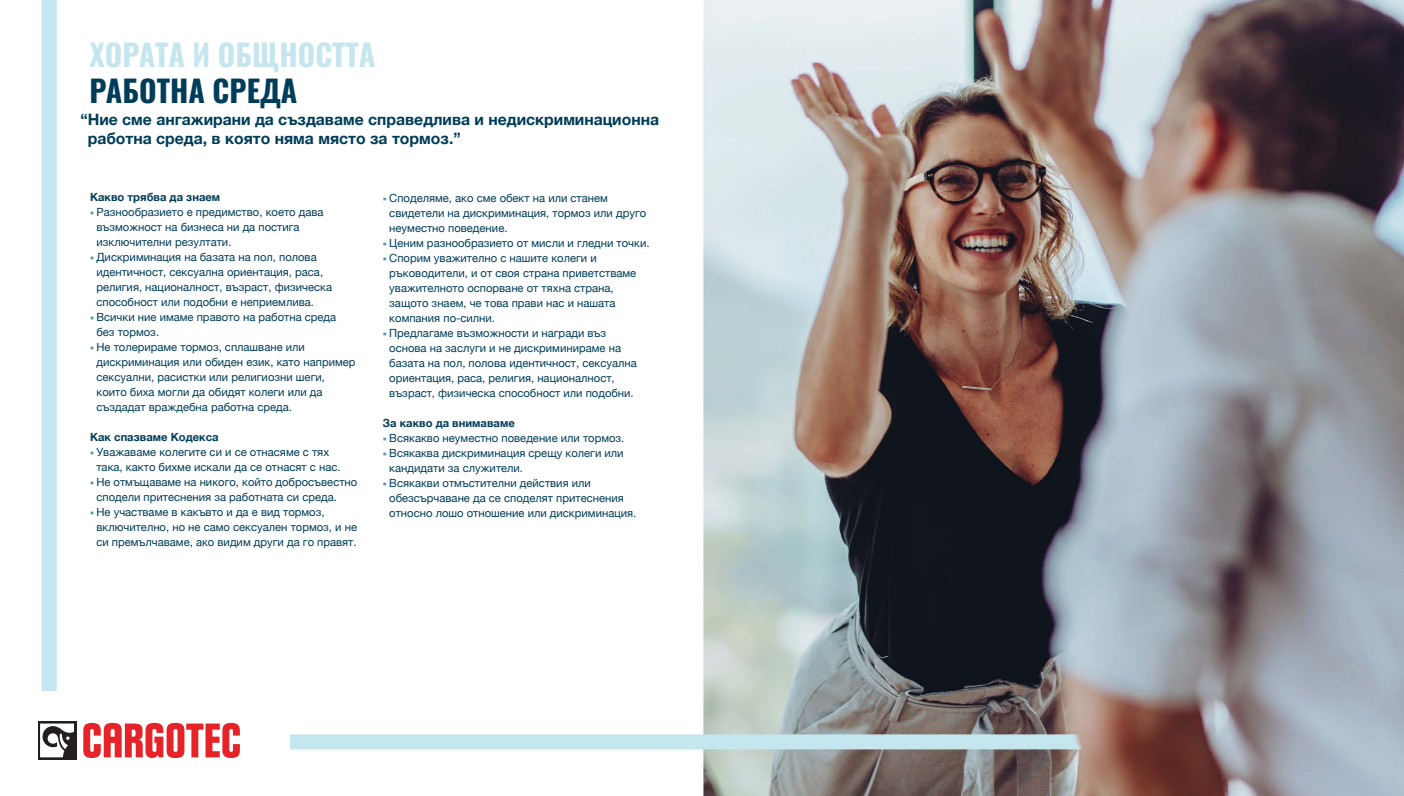
<style>
.page{position:relative;width:1404px;height:796px;background:#fff}
.page>*{position:absolute;margin:0;border:0;box-sizing:border-box;transform-origin:0 0}
.t1{font:30px "Oswald";color:#c5e6ef}
.t2{font:30px "Oswald";color:#003d58}
.t3{font:700 15.75px/19.5px "Helvetica Neue";color:#003d58}
.t4{font:11.25px/15px "Helvetica Neue";color:#003d58}
.t5{font:700 11.25px "Helvetica Neue";color:#003d58}
.s1{font-family:"Halyard Display";font-weight:600;color:#5f96af}
</style>
<div class="page">
<img style="left:41px;top:0;width:1362px;height:795px">
<div style="left:0;top:690px;width:289px;height:105px;background:#fff"></div>
<div style="left:38px;top:720px;width:38px;height:39px;background:#231f20"></div>
<svg style="left:40px;top:723px;width:34px;height:34px"></svg>
<svg style="left:83px;top:722px;width:157px;height:35px"></svg>
<h1 class="t1" style="left:89px;top:28px;width:287px">ХОРАТА И ОБЩНОСТТА</h1>
<h1 class="t2" style="left:89px;top:64px;width:209px">РАБОТНА СРЕДА</h1>
<h2 class="t3" style="left:88px;top:109px;width:573px;text-indent:-7px">“Ние сме ангажирани да създаваме справедлива и недискриминационна работна среда, в която няма място за тормоз.”</h2>
<p class="t5" style="left:90px;top:188px;width:132px">Какво трябва да знаем</p>
<p class="t4" style="left:96px;top:205px;width:229px;text-indent:-6px"><span class="s1">•</span> Разнообразието е предимство, което дава възможност на бизнеса ни да постига изключителни резултати.</p>
<p class="t4" style="left:96px;top:250px;width:237px;text-indent:-6px"><span class="s1">•</span> Дискриминация на базата на пол, полова идентичност, сексуална ориентация, раса, религия, националност, възраст, физическа способност или подобни е неприемлива.</p>
<p class="t4" style="left:96px;top:310px;width:241px;text-indent:-6px"><span class="s1">•</span> Всички ние имаме правото на работна среда без тормоз.</p>
<p class="t4" style="left:96px;top:340px;width:260px;text-indent:-6px"><span class="s1">•</span> Не толерираме тормоз, сплашване или дискриминация или обиден език, като например сексуални, расистки или религиозни шеги, които биха могли да обидят колеги или да създадат враждебна работна среда.</p>
<p class="t5" style="left:90px;top:428px;width:130px">Как спазваме Кодекса</p>
<p class="t4" style="left:96px;top:445px;width:245px;text-indent:-6px"><span class="s1">•</span> Уважаваме колегите си и се отнасяме с тях така, както бихме искали да се отнасят с нас.</p>
<p class="t4" style="left:96px;top:475px;width:262px;text-indent:-6px"><span class="s1">•</span> Не отмъщаваме на никого, който добросъвестно сподели притеснения за работната си среда.</p>
<p class="t4" style="left:96px;top:505px;width:262px;text-indent:-6px"><span class="s1">•</span> Не участваме в какъвто и да е вид тормоз, включително, но не само сексуален тормоз, и не си премълчаваме, ако видим други да го правят.</p>
<p class="t4" style="left:389px;top:191px;width:258px;text-indent:-6px"><span class="s1">•</span> Споделяме, ако сме обект на или станем свидетели на дискриминация, тормоз или друго неуместно поведение.</p>
<p class="t4" style="left:383px;top:236px;width:268px"><span class="s1">•</span> Ценим разнообразието от мисли и гледни точки.</p>
<p class="t4" style="left:389px;top:251px;width:248px;text-indent:-6px"><span class="s1">•</span> Спорим уважително с нашите колеги и ръководители, и от своя страна приветстваме уважителното оспорване от тяхна страна, защото знаем, че това прави нас и нашата компания по-силни.</p>
<p class="t4" style="left:389px;top:326px;width:249px;text-indent:-6px"><span class="s1">•</span> Предлагаме възможности и награди въз основа на заслуги и не дискриминираме на базата на пол, полова идентичност, сексуална ориентация, раса, религия, националност, възраст, физическа способност или подобни.</p>
<p class="t5" style="left:383px;top:414px;width:133px">За какво да внимаваме</p>
<p class="t4" style="left:383px;top:431px;width:243px"><span class="s1">•</span> Всякакво неуместно поведение или тормоз.</p>
<p class="t4" style="left:389px;top:446px;width:236px;text-indent:-6px"><span class="s1">•</span> Всякаква дискриминация срещу колеги или кандидати за служители.</p>
<p class="t4" style="left:389px;top:476px;width:248px;text-indent:-6px"><span class="s1">•</span> Всякакви отмъстителни действия или обезсърчаване да се споделят притеснения относно лошо отношение или дискриминация.</p>
</div>
